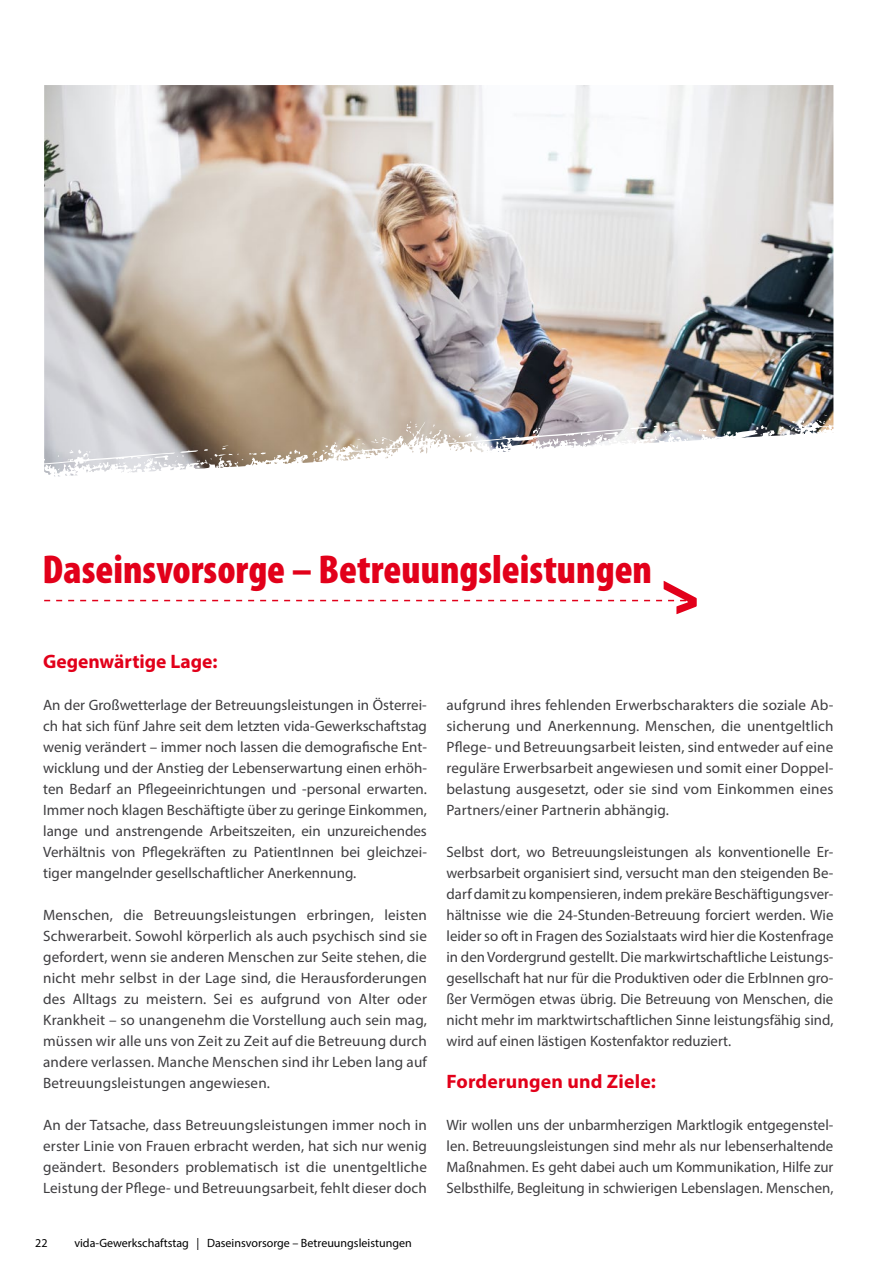
<style>
.page{position:relative;width:893px;height:1263px;background:#fff}
.page>*{position:absolute;margin:0;border:0;box-sizing:border-box;transform-origin:0 0}
.t1{font:900 condensed 40.5px "Myriad Pro";color:#e2001a}
.t2{font:700 19.5px "Myriad Pro";letter-spacing:.005em;color:#e2001a}
.t3{font:15px/21px "Myriad Pro";color:#3e3d40;text-align:justify}
.t4{font:12px "Myriad Pro";color:#000}
</style>
<div class="page">
<svg style="left:44px;top:581px;width:653px;height:33px"></svg>
<img style="left:44px;top:85px;width:789px;height:326px">
<svg style="left:44px;top:411px;width:790px;height:66px"></svg>
<svg style="left:396px;top:421px;width:47px;height:26px"></svg>
<svg style="left:67px;top:449px;width:24px;height:12px"></svg>
<svg style="left:371px;top:437px;width:17px;height:7px"></svg>
<svg style="left:350px;top:439px;width:14px;height:10px"></svg>
<svg style="left:334px;top:442px;width:3px;height:5px"></svg>
<svg style="left:249px;top:452px;width:17px;height:4px"></svg>
<svg style="left:289px;top:450px;width:11px;height:10px"></svg>
<svg style="left:44px;top:455px;width:1px;height:12px"></svg>
<svg style="left:133px;top:445px;width:110px;height:26px"></svg>
<svg style="left:312px;top:445px;width:16px;height:16px"></svg>
<svg style="left:103px;top:462px;width:7px;height:7px"></svg>
<svg style="left:276px;top:455px;width:5px;height:4px"></svg>
<h1 class="t1" style="left:43px;top:547px;width:611px">Daseinsvorsorge – Betreuungsleistungen</h1>
<h2 class="t2" style="left:43px;top:649px;width:176px">Gegenwärtige Lage:</h2>
<p class="t3" style="left:43px;top:694px;width:385px">An der Großwetterlage der Betreuungsleistungen in Österrei&shy;ch hat sich fünf Jahre seit dem letzten vida-Gewerkschaftstag wenig verändert – immer noch lassen die demografische Ent&shy;wicklung und der Anstieg der Lebenserwartung einen erhöh&shy;ten Bedarf an Pflegeeinrichtungen und -personal erwarten.<br>Immer noch klagen Beschäftigte über zu geringe Einkommen, lange und anstrengende Arbeitszeiten, ein unzureichendes Verhältnis von Pflegekräften zu PatientInnen bei gleichzei&shy;tiger mangelnder gesellschaftlicher Anerkennung.</p>
<p class="t3" style="left:43px;top:904px;width:385px">Menschen, die Betreuungsleistungen erbringen, leisten Schwerarbeit. Sowohl körperlich als auch psychisch sind sie gefordert, wenn sie anderen Menschen zur Seite stehen, die nicht mehr selbst in der Lage sind, die Herausforderungen des Alltags zu meistern. Sei es aufgrund von Alter oder Krankheit – so unangenehm die Vorstellung auch sein mag, müssen wir alle uns von Zeit zu Zeit auf die Betreuung durch andere verlassen. Manche Menschen sind ihr Leben lang auf Betreuungsleistungen angewiesen.</p>
<p class="t3" style="left:43px;top:1114px;width:385px">An der Tatsache, dass Betreuungsleistungen immer noch in erster Linie von Frauen erbracht werden, hat sich nur wenig geändert. Besonders problematisch ist die unentgeltliche Leistung der Pflege- und Betreuungsarbeit, fehlt dieser doch</p>
<p class="t4" style="left:35px;top:1235px;width:14px">22</p>
<p class="t4" style="left:74px;top:1235px;width:339px">vida-Gewerkschaftstag | Daseinsvorsorge – Betreuungsleistungen</p>
<p class="t3" style="left:446px;top:694px;width:388px">aufgrund ihres fehlenden Erwerbscharakters die soziale Ab&shy;sicherung und Anerkennung. Menschen, die unentgeltlich Pflege- und Betreuungsarbeit leisten, sind entweder auf eine reguläre Erwerbsarbeit angewiesen und somit einer Doppel&shy;belastung ausgesetzt, oder sie sind vom Einkommen eines Partners/einer Partnerin abhängig.</p>
<p class="t3" style="left:446px;top:841px;width:388px">Selbst dort, wo Betreuungsleistungen als konventionelle Er&shy;werbsarbeit organisiert sind, versucht man den steigenden Be&shy;darf damit zu kompensieren, indem prekäre Beschäftigungsver&shy;hältnisse wie die 24-Stunden-Betreuung forciert werden. Wie leider so oft in Fragen des Sozialstaats wird hier die Kostenfrage in den Vordergrund gestellt. Die markwirtschaftliche Leistungs&shy;gesellschaft hat nur für die Produktiven oder die ErbInnen gro&shy;ßer Vermögen etwas übrig. Die Betreuung von Menschen, die nicht mehr im marktwirtschaftlichen Sinne leistungsfähig sind, wird auf einen lästigen Kostenfaktor reduziert.</p>
<h2 class="t2" style="left:446px;top:1069px;width:211px">Forderungen und Ziele:</h2>
<p class="t3" style="left:446px;top:1114px;width:388px">Wir wollen uns der unbarmherzigen Marktlogik entgegenstel&shy;len. Betreuungsleistungen sind mehr als nur lebenserhaltende Maßnahmen. Es geht dabei auch um Kommunikation, Hilfe zur Selbsthilfe, Begleitung in schwierigen Lebenslagen. Menschen,</p>
</div>
